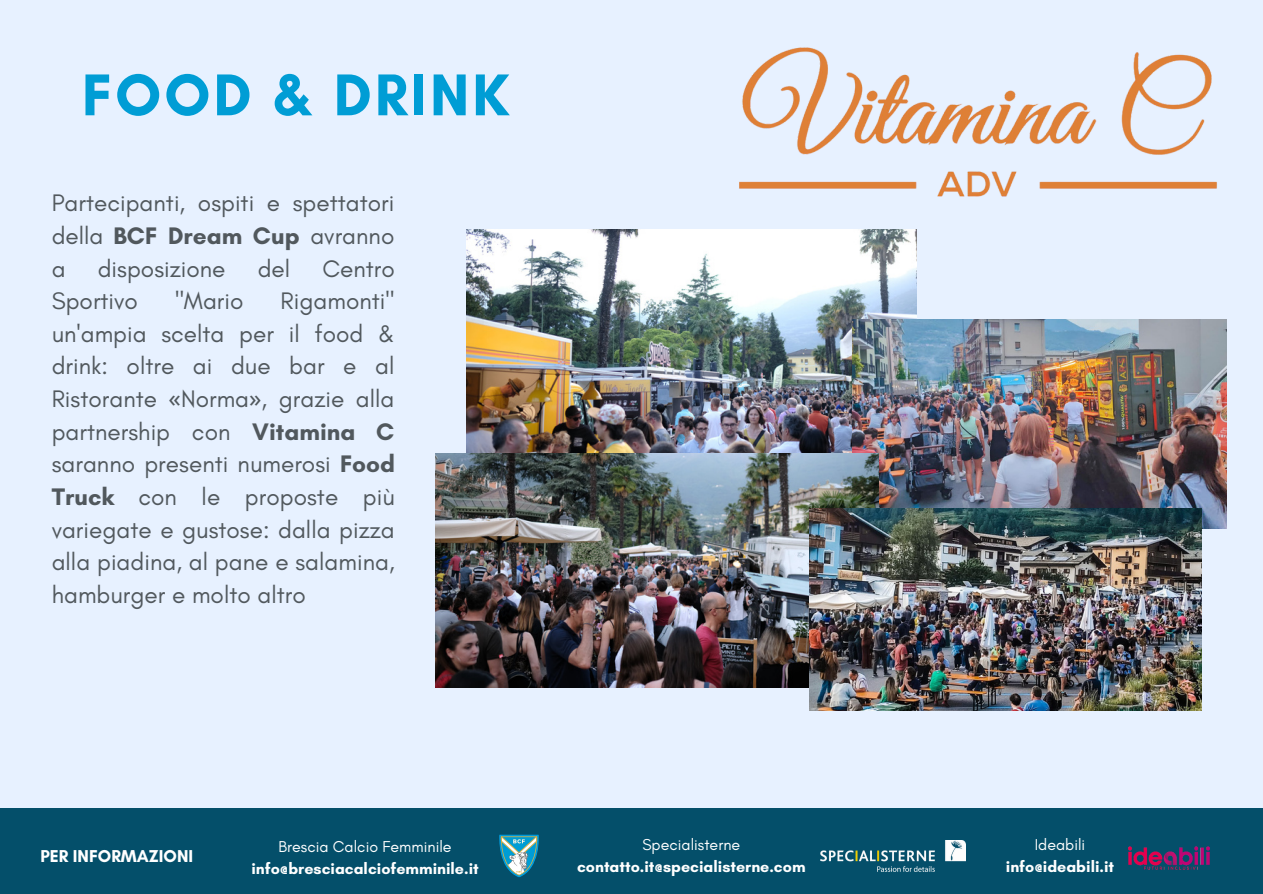
<style>
.page{position:relative;width:1263px;height:894px;background:#fff}
.page>*{position:absolute;margin:0;border:0;box-sizing:border-box;transform-origin:0 0}
.t1{font:700 60px "Glacial Indifference";letter-spacing:.05em;color:#009dd5}
.t2{font:24.3px/32.5px "Glacial Indifference";color:#51585d;text-align:justify}
.t3{font:700 17.55px "Glacial Indifference";color:#fff}
.t4{font:700 16.05px "Glacial Indifference";color:#fff}
.t5{font:16.05px "Glacial Indifference";color:#fff}
.s1{font-weight:700}
.s2{font-family:"Noto Sans"}
</style>
<div class="page">
<div style="left:0;top:0;width:1263px;height:893px;background:#e7f1ff"></div>
<div style="left:0;top:808px;width:1263px;height:85px;background:#044f6a"></div>
<img style="left:1129px;top:846px;width:81px;height:24px">
<svg style="left:499px;top:834px;width:40px;height:42px"></svg>
<img style="left:820px;top:840px;width:145px;height:31px">
<img style="left:739px;top:47px;width:478px;height:150px">
<img style="left:466px;top:229px;width:450px;height:224px">
<img style="left:852px;top:319px;width:375px;height:209px">
<img style="left:435px;top:453px;width:443px;height:234px">
<img style="left:809px;top:508px;width:393px;height:202px">
<h1 class="t1" style="left:82px;top:58px;width:429px">FOOD &amp; DRINK</h1>
<p class="t2" style="left:52px;top:186px;width:344px">Partecipanti, ospiti e spettatori della <span class="s1">BCF Dream Cup</span> avranno a</p>
<p class="t2" style="left:98px;top:252px;width:129px">disposizione</p>
<p class="t2" style="left:258px;top:252px;width:34px">del</p>
<p class="t2" style="left:322px;top:252px;width:74px">Centro</p>
<p class="t2" style="left:52px;top:284px;width:88px">Sportivo</p>
<p class="t2" style="left:175px;top:284px;width:70px">"Mario</p>
<p class="t2" style="left:52px;top:284px;width:345px;text-indent:229px">Rigamonti" un'ampia scelta per il food &amp; drink: oltre ai due bar e al Ristorante <span class="s2">«</span>Norma<span class="s2">»</span>, grazie alla partnership con <span class="s1">Vitamina C </span>saranno presenti numerosi <span class="s1">Food Truck</span> con le proposte più variegate e gustose: dalla pizza alla piadina, al pane e salamina, hamburger e molto altro</p>
<p class="t3" style="left:41px;top:845px;width:154px">PER INFORMAZIONI</p>
<p class="t5" style="left:278px;top:836px;width:175px">Brescia Calcio Femminile</p>
<p class="t4" style="left:251px;top:858px;width:229px">info@bresciacalciofemminile.it</p>
<p class="t5" style="left:642px;top:834px;width:99px">Specialisterne</p>
<p class="t4" style="left:577px;top:856px;width:230px">contatto.it@specialisterne.com</p>
<p class="t5" style="left:1035px;top:834px;width:52px">Ideabili</p>
<p class="t4" style="left:1006px;top:856px;width:110px">info@ideabili.it</p>
</div>
